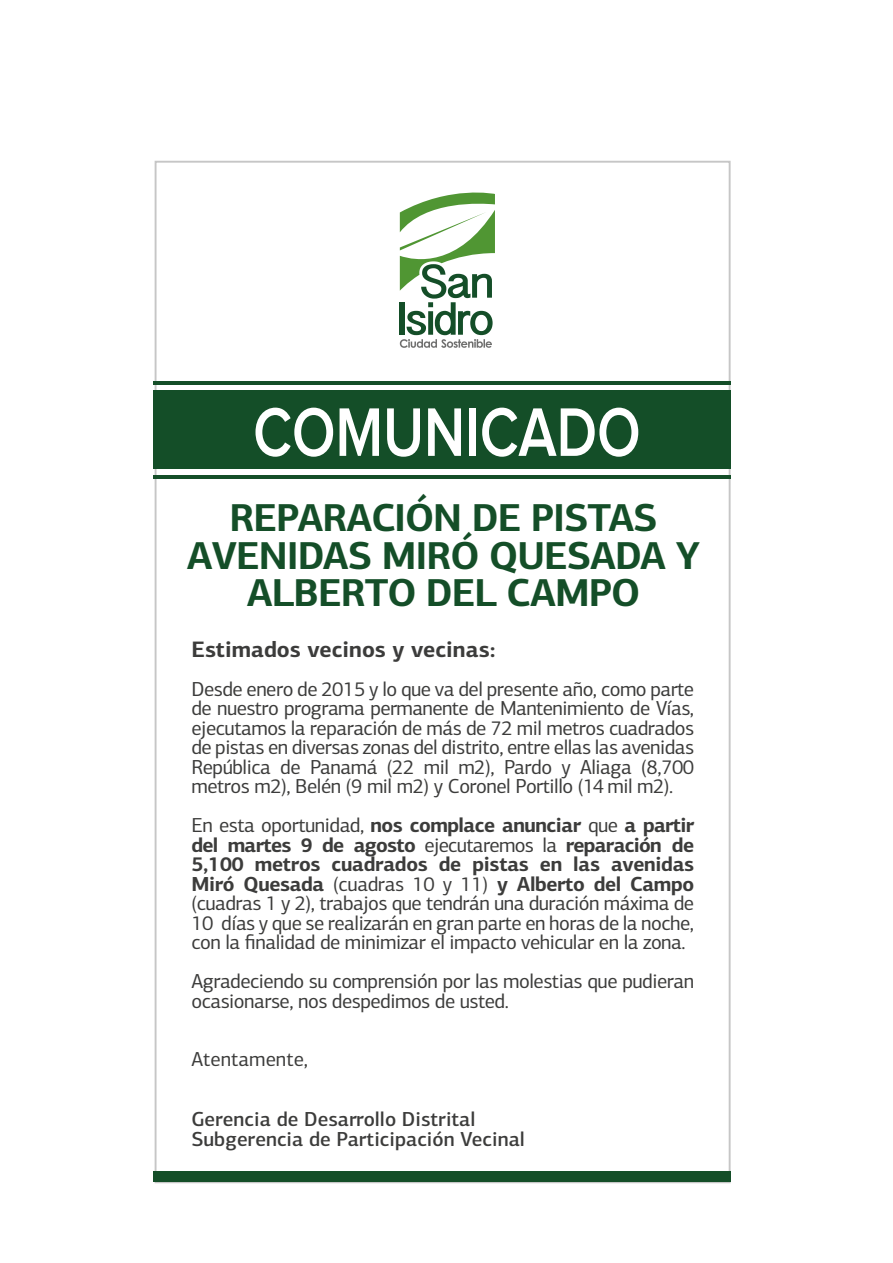
<style>
.page{position:relative;width:893px;height:1263px;background:#fff}
.page>*{position:absolute;margin:0;border:0;box-sizing:border-box;transform-origin:0 0}
.t1{font:600 71.1px "Proxima Nova";color:#fff;scale:.8 1}
.t2{font:700 39px/37.5px "PF Centro Sans Pro";letter-spacing:-.025em;color:#144e28;text-align:center}
.t3{font:700 22.35px "PF Centro Sans Pro";color:#3c3c3b}
.t4{font:20.4px/19.5px "PF Centro Sans Pro";letter-spacing:-.025em;color:#3c3c3b;text-align:justify}
.t5{font:500 20.4px/20.4px "PF Centro Sans Pro";color:#3c3c3b}
.t6{font:20.4px "PF Centro Sans Pro";color:#3c3c3b}
.s1{font-weight:700}
</style>
<div class="page">
<div style="left:154px;top:1171px;width:577px;height:10px;background:#144e28"></div>
<div style="left:154px;top:390px;width:577px;height:79px;background:#144e28"></div>
<hr style="left:154px;top:475px;width:577px;height:4px;background:#144e28">
<hr style="left:154px;top:381px;width:577px;height:4px;background:#144e28">
<svg style="left:400px;top:192px;width:95px;height:156px"></svg>
<h1 class="t1" style="left:253px;top:400px;width:486px">COMUNICADO</h1>
<h2 class="t2" style="left:187px;top:499px;width:515px">REPARACIÓN DE PISTAS<br>AVENIDAS MIRÓ QUESADA Y<br>ALBERTO DEL CAMPO</h2>
<p class="t3" style="left:191px;top:635px;width:306px">Estimados vecinos y vecinas:</p>
<p class="t4" style="left:191px;top:679px;width:504px">Desde enero de 2015 y lo que va del presente año, como parte de nuestro programa permanente de Mantenimiento de Vías, ejecutamos la reparación de más de 72 mil metros cuadrados de pistas en diversas zonas del distrito, entre ellas las avenidas República de Panamá (22 mil m2), Pardo y Aliaga (8,700 metros m2), Belén (9 mil m2) y Coronel Portillo (14 mil m2).</p>
<p class="t4" style="left:191px;top:816px;width:504px">En esta oportunidad, <span class="s1">nos complace anunciar</span> que <span class="s1">a partir del martes 9 de agosto</span> ejecutaremos la <span class="s1">reparación de 5,100 metros cuadrados de pistas en las avenidas Miró Quesada</span> (cuadras 10 y 11) <span class="s1">y Alberto del Campo </span>(cuadras 1 y 2), trabajos que tendrán una duración máxima de 10 días y que se realizarán en gran parte en horas de la noche, con la finalidad de minimizar el impacto vehicular en la zona.</p>
<p class="t4" style="left:191px;top:972px;width:504px">Agradeciendo su comprensión por las molestias que pudieran ocasionarse, nos despedimos de usted.</p>
<p class="t6" style="left:191px;top:1047px;width:118px">Atentamente,</p>
<p class="t5" style="left:191px;top:1108px;width:335px">Gerencia de Desarrollo Distrital<br>Subgerencia de Participación Vecinal</p>
</div>
